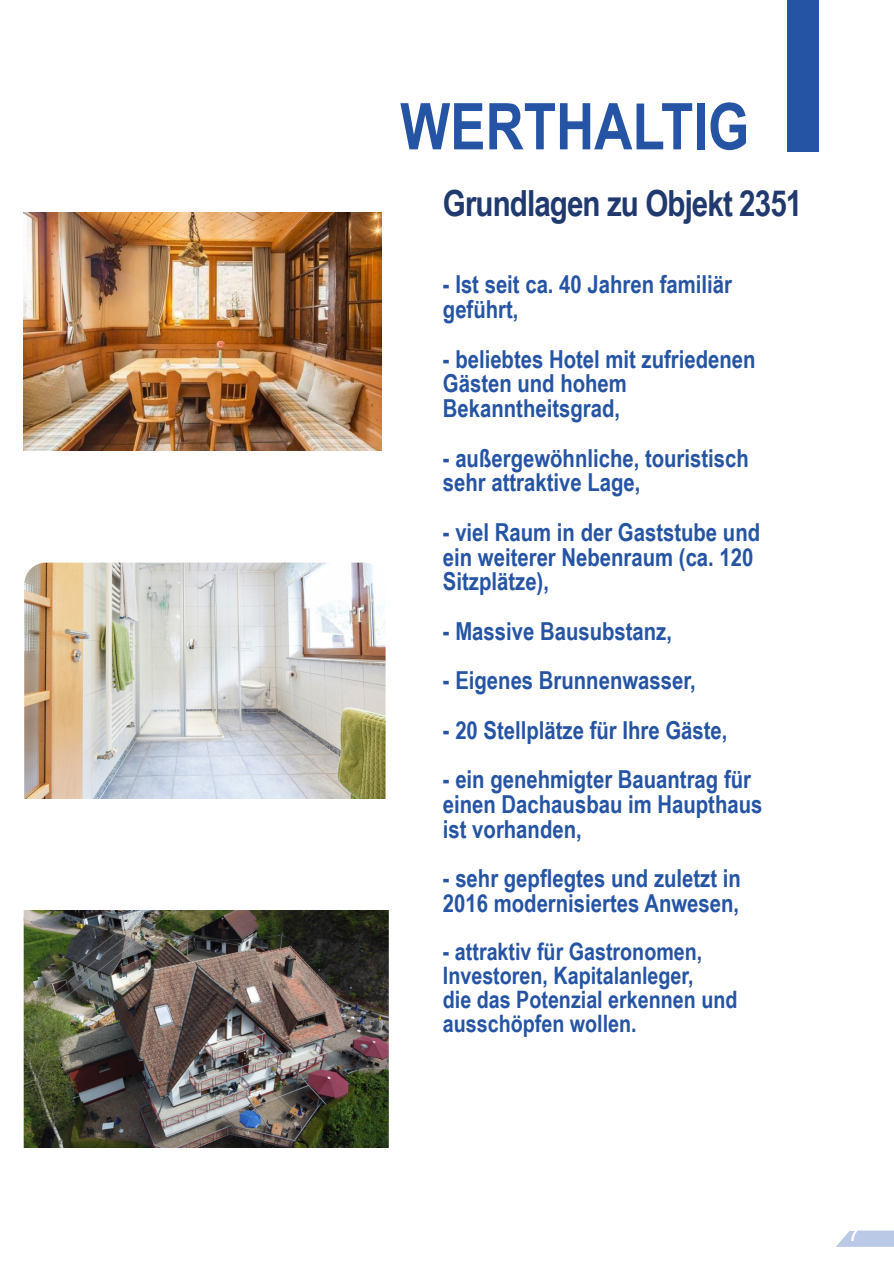
<style>
.page{position:relative;width:894px;height:1263px;background:#fff}
.page>*{position:absolute;margin:0;border:0;box-sizing:border-box;transform-origin:0 0}
.t1{font:700 64.5px "Arial Narrow";color:#2554a4}
.t2{font:700 36px "Arial Narrow";letter-spacing:-.025em;color:#20396e}
.t3{font:700 24.75px/24.8px "Arial Narrow";color:#2554a4}
.t4{font:700 24px/24px "Arial Narrow";color:#2554a4}
.t5{font:700 18px "Arial";color:#fff}
</style>
<div class="page">
<svg style="left:836px;top:1230px;width:57px;height:17px"></svg>
<div style="left:787px;top:0;width:31px;height:152px;background:#2554a4"></div>
<img style="left:24px;top:212px;width:357px;height:238px">
<img style="left:24px;top:563px;width:361px;height:235px">
<img style="left:24px;top:910px;width:364px;height:237px">
<h1 class="t1" style="left:400px;top:102px;width:350px">WERTHALTIG</h1>
<h2 class="t2" style="left:443px;top:190px;width:361px">Grundlagen zu Objekt 2351</h2>
<p class="t3" style="left:443px;top:275px;width:290px">- Ist seit ca. 40 Jahren familiär geführt,</p>
<p class="t3" style="left:443px;top:349px;width:314px">- beliebtes Hotel mit zufriedenen<br>Gästen und hohem<br>Bekanntheitsgrad,</p>
<p class="t3" style="left:443px;top:448px;width:307px">- außergewöhnliche, touristisch sehr attraktive Lage,</p>
<p class="t3" style="left:443px;top:522px;width:318px">- viel Raum in der Gaststube und ein weiterer Nebenraum (ca. 120<br>Sitzplätze),</p>
<p class="t3" style="left:443px;top:621px;width:230px">- Massive Bausubstanz,</p>
<p class="t3" style="left:443px;top:671px;width:254px">- Eigenes Brunnenwasser,</p>
<p class="t3" style="left:443px;top:720px;width:286px">- 20 Stellplätze für Ihre Gäste,</p>
<p class="t3" style="left:443px;top:770px;width:321px">- ein genehmigter Bauantrag für einen Dachausbau im Haupthaus ist vorhanden,</p>
<p class="t3" style="left:443px;top:869px;width:299px">- sehr gepflegtes und zuletzt in<br>2016 modernisiertes Anwesen,</p>
<p class="t4" style="left:443px;top:942px;width:296px">- attraktiv für Gastronomen,<br>Investoren, Kapitalanleger,<br>die das Potenzial erkennen und ausschöpfen wollen.</p>
<p class="t5" style="left:848px;top:1228px;width:12px">7</p>
</div>
